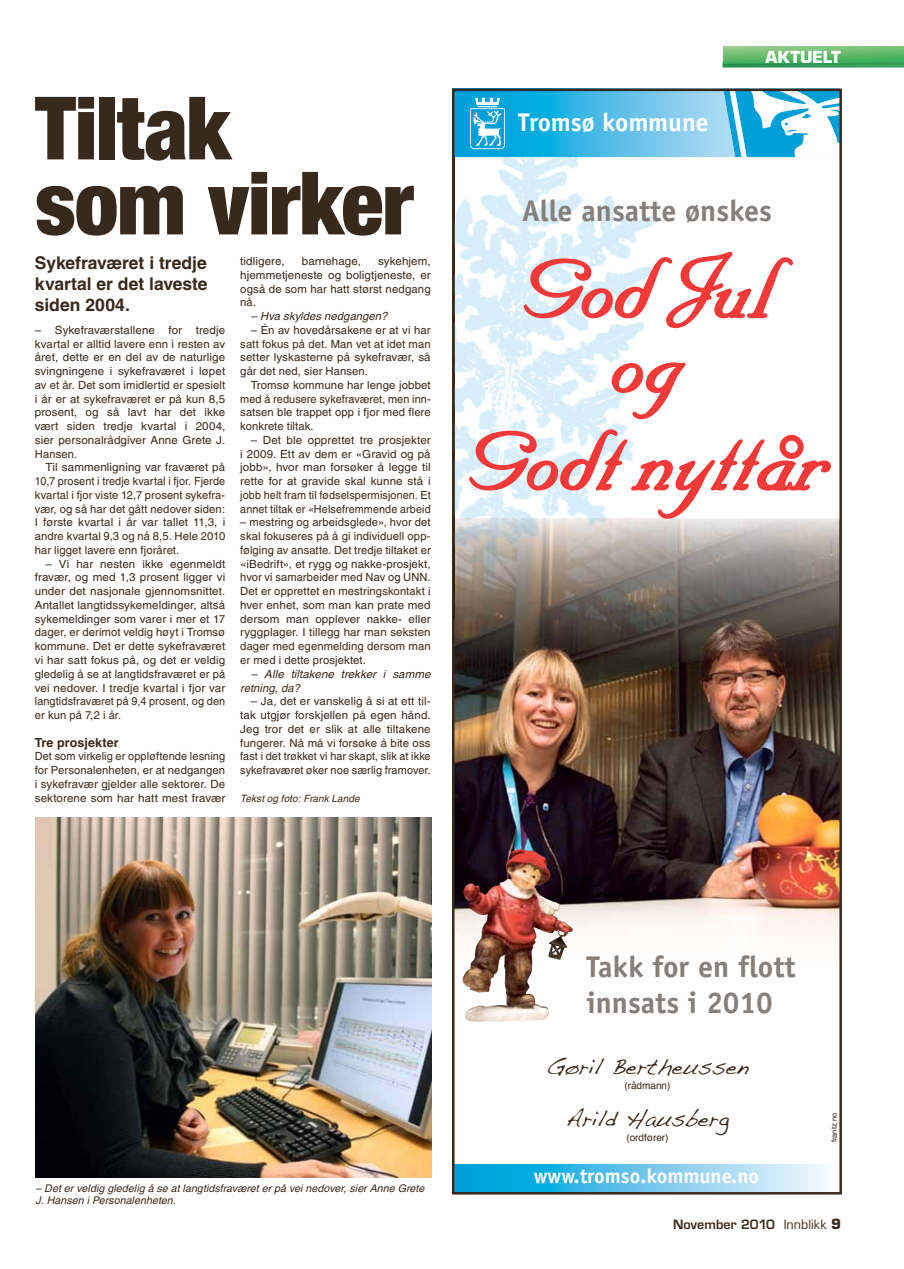
<style>
.page{position:relative;width:904px;height:1269px;background:#fff}
.page>*{position:absolute;margin:0;border:0;box-sizing:border-box;transform-origin:0 0}
.t1{font:98.75px/74.6px "Nuptial Script";color:#f43a39;text-align:center}
.t2{font:900 condensed 87.5px/75px "Helvetica Neue";letter-spacing:-.01em;color:#38291d}
.t3{font:700 30px/36.2px "Officina Sans";color:#85807c}
.t4{font:700 25.62px "Officina Sans";color:#fff}
.t5{font:22.5px "Handwriting Dakota";color:#38291d}
.t6{font:700 20.62px "Officina Sans";color:#fff}
.t7{font:700 17.5px/21px "Helvetica";color:#38291d;text-align:justify}
.t8{font:700 16.25px "Eurostile";color:#fff}
.t9{font:600 12.5px "Eurostile";letter-spacing:.005em;color:#38291d}
.t10{font:700 12.5px "Helvetica";letter-spacing:.01em;color:#38291d}
.t11{font:11.25px/13.8px "Helvetica";letter-spacing:.01em;color:#38291d;text-align:justify}
.t12{font:italic 11.25px/13.8px "Helvetica";letter-spacing:.005em;color:#38291d}
.t13{font:italic 10.62px/12.8px "Helvetica";letter-spacing:.005em;color:#38291d}
.t14{font:italic 10px "Helvetica";letter-spacing:.005em;color:#38291d}
.t15{font:10px "Helvetica";color:#38291d}
.t16{font:7.5px "Helvetica";color:#38291d}
.s1{font-weight:400}
.s2{font-weight:700;font-size:13.75px}
</style>
<div class="page">
<img style="left:35px;top:817px;width:396px;height:360px">
<img style="left:455px;top:662px;width:384px;height:298px">
<img style="left:455px;top:518px;width:384px;height:144px">
<img style="left:455px;top:1164px;width:371px;height:27px">
<svg style="left:455px;top:92px;width:268px;height:65px;background:#4abbe7"></svg>
<svg style="left:723px;top:92px;width:116px;height:65px"></svg>
<svg style="left:469px;top:97px;width:36px;height:53px"></svg>
<img style="left:462px;top:850px;width:87px;height:172px">
<img style="left:455px;top:157px;width:218px;height:461px">
<svg style="left:453px;top:509px;width:2px;height:9px"></svg>
<img style="left:454px;top:518px;width:1px;height:100px">
<img style="left:454px;top:157px;width:1px;height:352px">
<svg style="left:522px;top:250px;width:271px;height:80px"></svg>
<svg style="left:610px;top:361px;width:76px;height:59px"></svg>
<svg style="left:467px;top:428px;width:365px;height:92px"></svg>
<svg style="left:723px;top:46px;width:181px;height:21px;background:#5cb469"></svg>
<h2 class="t2" style="left:35px;top:89px;width:380px">Tiltak<br>som virker</h2>
<h3 class="t7" style="left:35px;top:252px;width:174px">Sykefraværet i tredje kvartal er det laveste siden 2004.</h3>
<p class="t11" style="left:35px;top:323px;width:192px">– Sykefraværstallene for tredje kvartal er alltid lavere enn i resten av året, dette er en del av de naturlige svingningene i sykefraværet i løpet av et år. Det som imidlertid er spesielt i år er at sykefraværet er på kun 8,5 prosent, og så lavt har det ikke vært siden tredje kvartal i 2004, sier personalrådgiver Anne Grete J.<br>Hansen.</p>
<p class="t11" style="left:35px;top:460px;width:192px;text-indent:11px">Til sammenligning var fraværet på 10,7 prosent i tredje kvartal i fjor. Fjerde kvartal i fjor viste 12,7 prosent sykefra&shy;vær, og så har det gått nedover siden:<br>I første kvartal i år var tallet 11,3, i andre kvartal 9,3 og nå 8,5. Hele 2010 har ligget lavere enn fjoråret.</p>
<p class="t11" style="left:35px;top:557px;width:192px;text-indent:11px">– Vi har nesten ikke egenmeldt fravær, og med 1,3 prosent ligger vi under det nasjonale gjennomsnittet.<br>Antallet langtidssykemeldinger, altså sykemeldinger som varer i mer et 17 dager, er derimot veldig høyt i Tromsø kommune. Det er dette sykefraværet vi har satt fokus på, og det er veldig gledelig å se at langtidsfraværet er på vei nedover. I tredje kvartal i fjor var langtidsfraværet på 9,4 prosent, og den er kun på 7,2 i år.</p>
<p class="t10" style="left:35px;top:734px;width:85px">Tre prosjekter</p>
<p class="t11" style="left:35px;top:749px;width:192px">Det som virkelig er oppløftende lesning for Personalenheten, er at nedgangen i sykefravær gjelder alle sektorer. De sektorene som har hatt mest fravær</p>
<p class="t11" style="left:240px;top:254px;width:192px;text-indent:138px">sykehjem, hjemmetjeneste og boligtjeneste, er også de som har hatt størst nedgang nå.</p>
<p class="t12" style="left:251px;top:309px;width:138px">– Hva skyldes nedgangen?</p>
<p class="t11" style="left:240px;top:323px;width:192px;text-indent:11px">– Én av hovedårsakene er at vi har satt fokus på det. Man vet at idet man setter lyskasterne på sykefravær, så går det ned, sier Hansen.</p>
<p class="t11" style="left:240px;top:378px;width:192px;text-indent:11px">Tromsø kommune har lenge jobbet med å redusere sykefraværet, men inn&shy;satsen ble trappet opp i fjor med flere konkrete tiltak.</p>
<p class="t11" style="left:240px;top:433px;width:192px;text-indent:11px">– Det ble opprettet tre prosjekter i 2009. Ett av dem er «Gravid og på jobb», hvor man forsøker å legge til rette for at gravide skal kunne stå i jobb helt fram til fødselspermisjonen. Et annet tiltak er «Helsefremmende arbeid</p>
<p class="t11" style="left:240px;top:515px;width:192px">– mestring og arbeidsglede», hvor det skal fokuseres på å gi individuell opp&shy;følging av ansatte. Det tredje tiltaket er «iBedrift», et rygg og nakke-prosjekt, hvor vi samarbeider med Nav og UNN.<br>Det er opprettet en mestringskontakt i hver enhet, som man kan prate med dersom man opplever nakke- eller ryggplager. I tillegg har man seksten dager med egenmelding dersom man er med i dette prosjektet.</p>
<p class="t12" style="left:240px;top:667px;width:192px;text-indent:11px">– Alle tiltakene trekker i samme retning, da?</p>
<p class="t11" style="left:240px;top:694px;width:192px;text-indent:11px">– Ja, det er vanskelig å si at ett til&shy;tak utgjør forskjellen på egen hånd.<br>Jeg tror det er slik at alle tiltakene fungerer. Nå må vi forsøke å bite oss fast i det trøkket vi har skapt, slik at ikke sykefraværet øker noe særlig framover.</p>
<p class="t14" style="left:240px;top:792px;width:121px">Tekst og foto: Frank Lande</p>
<p class="t11" style="left:240px;top:254px;width:46px">tidligere,</p>
<p class="t11" style="left:302px;top:254px;width:61px">barnehage,</p>
<h3 class="t4" style="left:518px;top:106px;width:192px">Tromsø kommune</h3>
<h3 class="t8" style="left:765px;top:47px;width:13px">AKT</h3>
<h3 class="t8" style="left:800px;top:47px;width:23px">UELT</h3>
<h3 class="t3" style="left:522px;top:192px;width:251px">Alle ansatte ønskes</h3>
<h1 class="t1" style="left:522px;top:252px;width:275px">GodJul og</h1>
<h1 class="t1" style="left:467px;top:425px;width:369px">Godt nyttår</h1>
<p class="t13" style="left:35px;top:1181px;width:390px">– Det er veldig gledelig å se at langtidsfraværet er på vei nedover, sier Anne Grete<br>J. Hansen i Personalenheten.</p>
<h3 class="t3" style="left:586px;top:947px;width:211px">Takk for en flott innsats i 2010</h3>
<h3 class="t5" style="left:546px;top:1053px;width:203px">Gøril Bertheussen</h3>
<p class="t15" style="left:624px;top:1078px;width:48px">(rådmann)</p>
<h3 class="t5" style="left:566px;top:1105px;width:165px">Arild Hausberg</h3>
<p class="t15" style="left:626px;top:1130px;width:44px">(ordfører)</p>
<h3 class="t6" style="left:534px;top:1163px;width:227px">www.tromso.kommune.no</h3>
<p class="t16" style="left:828px;top:1142px;width:31px;rotate:-90deg">frantz.no</p>
<p class="t9" style="left:673px;top:1216px;width:169px">November 2010 <span class="s1">Innblikk</span> <span class="s2">9</span></p>
</div>
